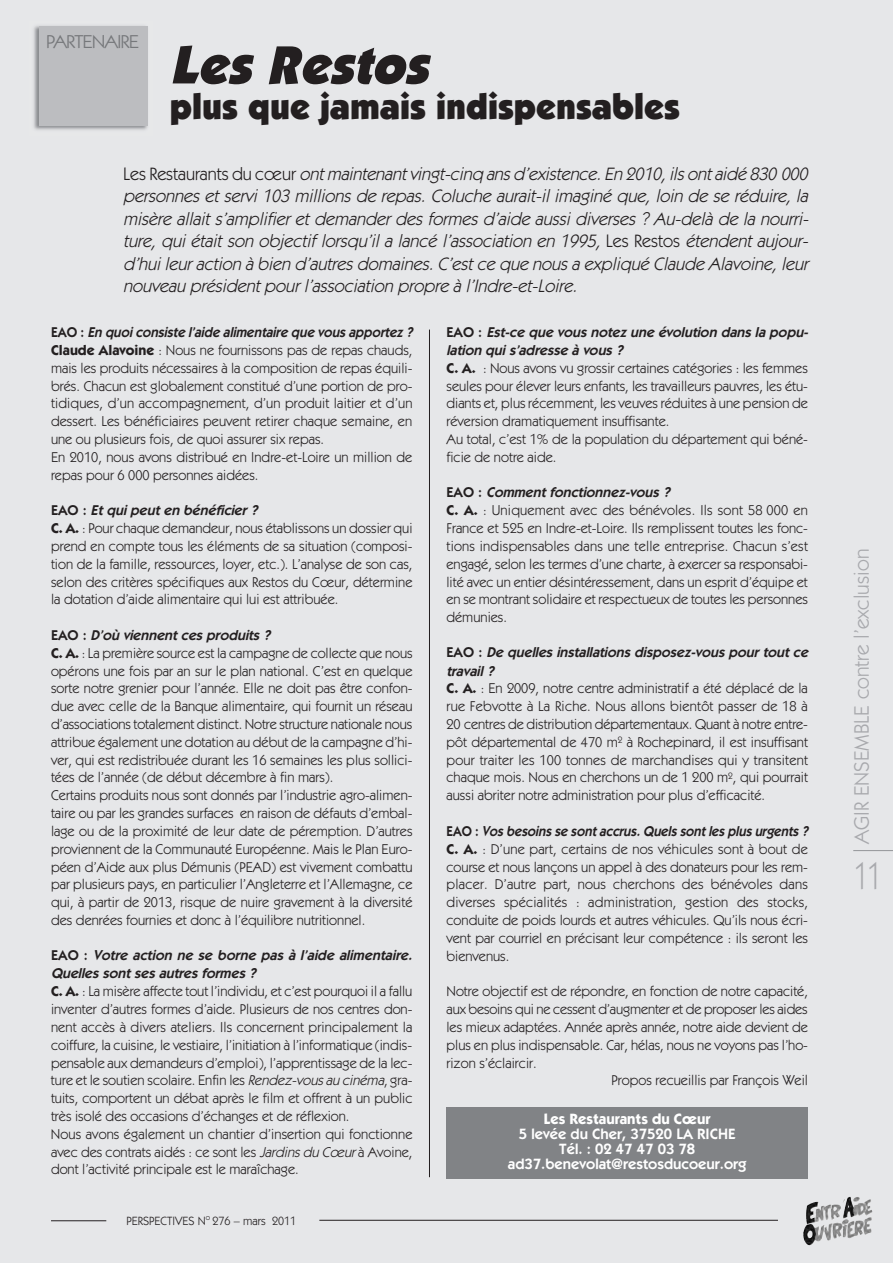
<style>
.page{position:relative;width:893px;height:1263px;background:#e6e7e9}
.page>*{position:absolute;margin:0;border:0;box-sizing:border-box;transform-origin:0 0}
.t1{font:italic 900 54px "Itc Kabel";color:#231f20}
.t2{font:37.5px "Itc Kabel";color:#a8a9ad;scale:.7 1}
.t3{font:900 36px "Itc Kabel";color:#231f20}
.t4{font:21px "Itc Kabel";color:#a8a9ad}
.t5{font:18.75px "Itc Kabel";letter-spacing:-.05em;color:#76787b;scale:1.1 1}
.t6{font:italic 18px/22.5px "Itc Kabel";color:#231f20;text-align:justify}
.t7{font:600 15px/15px "Itc Kabel";color:#fff;text-align:center}
.t8{font:700 15px "Itc Kabel";color:#fff}
.t9{font:14.25px/17.9px "Itc Kabel";color:#231f20}
.t10{font:12px "Itc Kabel";color:#231f20}
.s1{font-style:normal}
.s2{font-weight:600}
.s3{font-weight:600;font-style:italic}
.s4{font-weight:700}
.s5{font-style:italic}
</style>
<div class="page">
<img style="left:34px;top:26px;width:114px;height:104px">
<div style="left:39px;top:26px;width:108px;height:99px;background:#bcbdc0"></div>
<hr style="left:429px;top:330px;width:1px;height:847px;background:#231f20">
<div style="left:446px;top:1107px;width:362px;height:71px;background:#818386"></div>
<hr style="left:319px;top:1220px;width:459px;height:1px;background:#231f20">
<img style="left:816px;top:1197px;width:56px;height:35px">
<hr style="left:853px;top:850px;width:40px;height:1px;background:#939598">
<hr style="left:51px;top:1220px;width:55px;height:1px;background:#231f20">
<h3 class="t5" style="left:46px;top:34px;width:86px">PARTENAIRE</h3>
<h1 class="t1" style="left:170px;top:45px;width:270px">Les Restos</h1>
<h3 class="t3" style="left:170px;top:94px;width:512px">plus que jamais indispensables</h3>
<p class="t6" style="left:123px;top:163px;width:690px"><span class="s1">L e s R e s t a u r a n t s d u c œ u r</span> ontmaintenantvingt-cinq ans d’existence.En 2010,ils ontaidé 830 000 personnes et servi 103 millions de repas. Coluche aurait-il imaginé que, loin de se réduire, la misère allait s’amplifier et demander des formes d’aide aussi diverses ? Au-delà de la nourri&shy;ture, qui était son objectif lorsqu’il a lancé l’association en 1995, <span class="s1">L e s R e s t o s</span> étendent aujour&shy;d’huileuraction à bien d’autres domaines.C’estce que nous a expliqué Claude Alavoine,leur nouveau président pour l’association propre à l’Indre-et-Loire.</p>
<p class="t9" style="left:51px;top:324px;width:365px"><span class="s2">E A O :</span> <span class="s3">En quoiconsiste l’aide alimentaire que vous apportez ?<br></span><span class="s4">Claude Alavoine</span> : Nous ne fournissons pas de repas chauds, mais les produits nécessaires à la composition de repas équili&shy;brés. Chacun est globalement constitué d’une portion de pro&shy;tidiques, d’un accompagnement, d’un produit laitier et d’un dessert. Les bénéficiaires peuvent retirer chaque semaine, en une ou plusieurs fois, de quoi assurer six repas.<br>En 2010, nous avons distribué en Indre-et-Loire un million de repas pour 6 000 personnes aidées.</p>
<p class="t9" style="left:51px;top:502px;width:363px"><span class="s2">E A O :</span> <span class="s3">Et qui peut en bénéficier ?<br></span><span class="s4">C. A.</span> : Pour chaque demandeur, nous établissons un dossier qui prend en compte tous les éléments de sa situation (composi&shy;tion de la famille, ressources, loyer, etc.). L’analyse de son cas, selon des critères spécifiques aux Restos du Cœur, détermine la dotation d’aide alimentaire qui lui est attribuée.</p>
<p class="t9" style="left:51px;top:627px;width:363px"><span class="s2">E A O :</span> <span class="s3">D’où viennent ces produits ?<br></span><span class="s4">C. A.</span> : La première source est la campagne de collecte que nous opérons une fois par an sur le plan national. C’est en quelque sorte notre grenier pour l’année. Elle ne doit pas être confon&shy;due avec celle de la Banque alimentaire, qui fournit un réseau d’associations totalement distinct. Notre structure nationale nous attribue également une dotation au début de la campagne d’hi&shy;ver, qui est redistribuée durant les 16 semaines les plus sollici&shy;tées de l’année (de début décembre à fin mars).<br>Certains produits nous sont donnés par l’industrie agro-alimen&shy;taire ou par les grandes surfaces en raison de défauts d’embal&shy;lage ou de la proximité de leur date de péremption. D’autres proviennent de la Communauté Européenne. Mais le Plan Euro&shy;péen d’Aide aux plus Démunis (PEAD) est vivement combattu par plusieurs pays, en particulier l’Angleterre et l’Allemagne, ce qui, à partir de 2013, risque de nuire gravement à la diversité des denrées fournies et donc à l’équilibre nutritionnel.</p>
<p class="t9" style="left:51px;top:947px;width:365px"><span class="s2">E A O :</span> <span class="s3">Votre action ne se borne pas à l’aide alimentaire.<br>Quelles sont ses autres formes ?<br></span><span class="s4">C. A.</span> : La misère affecte tout l’individu, et c’est pourquoi il a fallu inventer d’autres formes d’aide. Plusieurs de nos centres don&shy;nent accès à divers ateliers. Ils concernent principalement la coiffure, la cuisine, le vestiaire, l’initiation à l’informatique (indis&shy;pensable aux demandeurs d’emploi), l’apprentissage de la lec&shy;ture et le soutien scolaire. Enfin les <span class="s5">Rendez-vous au cinéma</span>, gra&shy;tuits, comportent un débat après le film et offrent à un public très isolé des occasions d’échanges et de réflexion.<br>Nous avons également un chantier d’insertion qui fonctionne avec des contrats aidés : ce sont les <span class="s5">Jardins du Cœur</span>à Avoine, dont l’activité principale est le maraîchage.</p>
<p class="t10" style="left:127px;top:1216px;width:171px">PERSPECTIVES N<sup>o</sup> 276 – mars 2011</p>
<p class="t9" style="left:446px;top:324px;width:366px"><span class="s2">E A O :</span> <span class="s3">Est-ce que vous notez une évolution dans la popu&shy;lation qui s’adresse à vous ?<br></span><span class="s4">C. A.</span> : Nous avons vu grossir certaines catégories : les femmes seules pour élever leurs enfants, les travailleurs pauvres, les étu&shy;diants et, plus récemment, les veuves réduites à une pension de réversion dramatiquement insuffisante.<br>Au total, c’est 1% de la population du département qui béné&shy;ficie de notre aide.</p>
<p class="t9" style="left:446px;top:485px;width:363px"><span class="s2">E A O :</span> <span class="s3">Comment fonctionnez-vous ?<br></span><span class="s4">C. A.</span> : Uniquement avec des bénévoles. Ils sont 58 000 en France et 525 en Indre-et-Loire. Ils remplissent toutes les fonc&shy;tions indispensables dans une telle entreprise. Chacun s’est engagé, selon les termes d’une charte, à exercer sa responsabi&shy;lité avec un entier désintéressement, dans un esprit d’équipe et en se montrant solidaire et respectueux de toutes les personnes démunies.</p>
<p class="t9" style="left:446px;top:645px;width:366px"><span class="s2">E A O :</span> <span class="s3">De quelles installations disposez-vous pour tout ce travail ?<br></span><span class="s4">C. A.</span> : En 2009, notre centre administratif a été déplacé de la rue Febvotte à La Riche. Nous allons bientôt passer de 18 à 20 centres de distribution départementaux. Quant à notre entre&shy;pôt départemental de 470 m<sup>2</sup> à Rochepinard, il est insuffisant pour traiter les 100 tonnes de marchandises qui y transitent chaque mois. Nous en cherchons un de 1 200 m<sup>2</sup>, qui pourrait aussi abriter notre administration pour plus d’efficacité.</p>
<p class="t9" style="left:446px;top:823px;width:365px"><span class="s2">E A O :</span> <span class="s3">Vos besoins se sont accrus.Quels sont les plus urgents ?<br></span><span class="s4">C. A.</span> : D’une part, certains de nos véhicules sont à bout de course et nous lançons un appel à des donateurs pour les rem&shy;placer. D’autre part, nous cherchons des bénévoles dans diverses spécialités : administration, gestion des stocks, conduite de poids lourds et autres véhicules. Qu’ils nous écri&shy;vent par courriel en précisant leur compétence : ils seront les bienvenus.</p>
<p class="t9" style="left:446px;top:983px;width:363px">Notre objectif est de répondre, en fonction de notre capacité,</p>
<p class="t9" style="left:446px;top:1001px;width:363px">aux besoins qui ne cessent d’augmenter et de proposer les aides</p>
<p class="t9" style="left:446px;top:1019px;width:363px">les mieux adaptées. Année après année, notre aide devient de</p>
<p class="t9" style="left:446px;top:1037px;width:363px">plus en plus indispensable. Car, hélas, nous ne voyons pas l’ho-</p>
<p class="t9" style="left:446px;top:1055px;width:92px">rizon s’éclaircir.</p>
<p class="t9" style="left:612px;top:1072px;width:198px">Propos recueillis par François Weil</p>
<p class="t8" style="left:544px;top:1113px;width:168px">Les Restaurants du Cœur</p>
<p class="t7" style="left:508px;top:1128px;width:240px">5 levée du Cher, 37520 LA RICHE<br>Tél. : 02 47 47 03 78 ad37.benevolat@restosducoeur.org</p>
<h3 class="t4" style="left:854px;top:844px;width:297px;rotate:-90deg">AGIR ENSEMBLE contre l’exclusion</h3>
<h2 class="t2" style="left:855px;top:862px;width:39px">11</h2>
</div>
